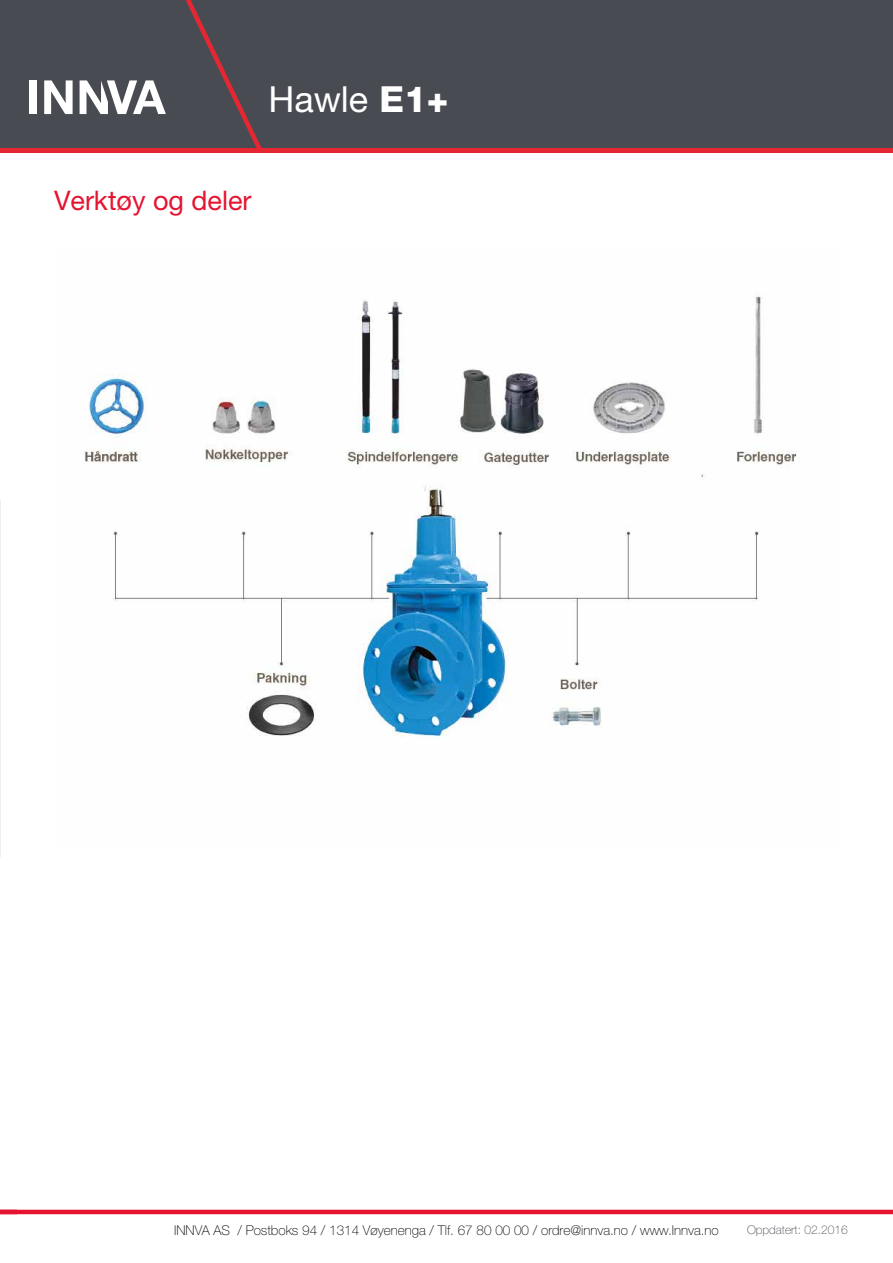
<style>
.page{position:relative;width:893px;height:1263px;background:#fff}
.page>*{position:absolute;margin:0;border:0;box-sizing:border-box;transform-origin:0 0}
.t1{font:36px "Helvetica Neue LT Pro";color:#fff}
.t2{font:27px "Helvetica Neue LT Pro";color:#e51431}
.t3{font:100 13.5px "Helvetica Neue LT Pro";color:#000}
.t4{font:100 12px "Helvetica Neue LT Pro";color:#494b52}
.s1{font-weight:800}
</style>
<div class="page">
<hr style="left:0;top:1210px;width:893px;height:4px;background:#e51431">
<div style="left:0;top:0;width:893px;height:149px;background:#494b52"></div>
<svg style="left:44px;top:80px;width:29px;height:34px"></svg>
<div style="left:30px;top:80px;width:7px;height:34px;background:#fff"></div>
<div style="left:0;top:148px;width:893px;height:5px;background:#e62733"></div>
<svg style="left:80px;top:0;width:182px;height:148px"></svg>
<img style="left:85px;top:296px;width:715px;height:441px">
<h1 class="t1" style="left:268px;top:77px;width:182px">Hawle <span class="s1">E1+</span></h1>
<h2 class="t2" style="left:54px;top:185px;width:199px">Verktøy og deler</h2>
<p class="t3" style="left:174px;top:1222px;width:546px">INNVA AS / Postboks 94 / 1314 Vøyenenga / Tlf. 67 80 00 00 / ordre@innva.no / www.Innva.no</p>
<p class="t4" style="left:747px;top:1223px;width:102px">Oppdatert: 02.2016</p>
</div>
